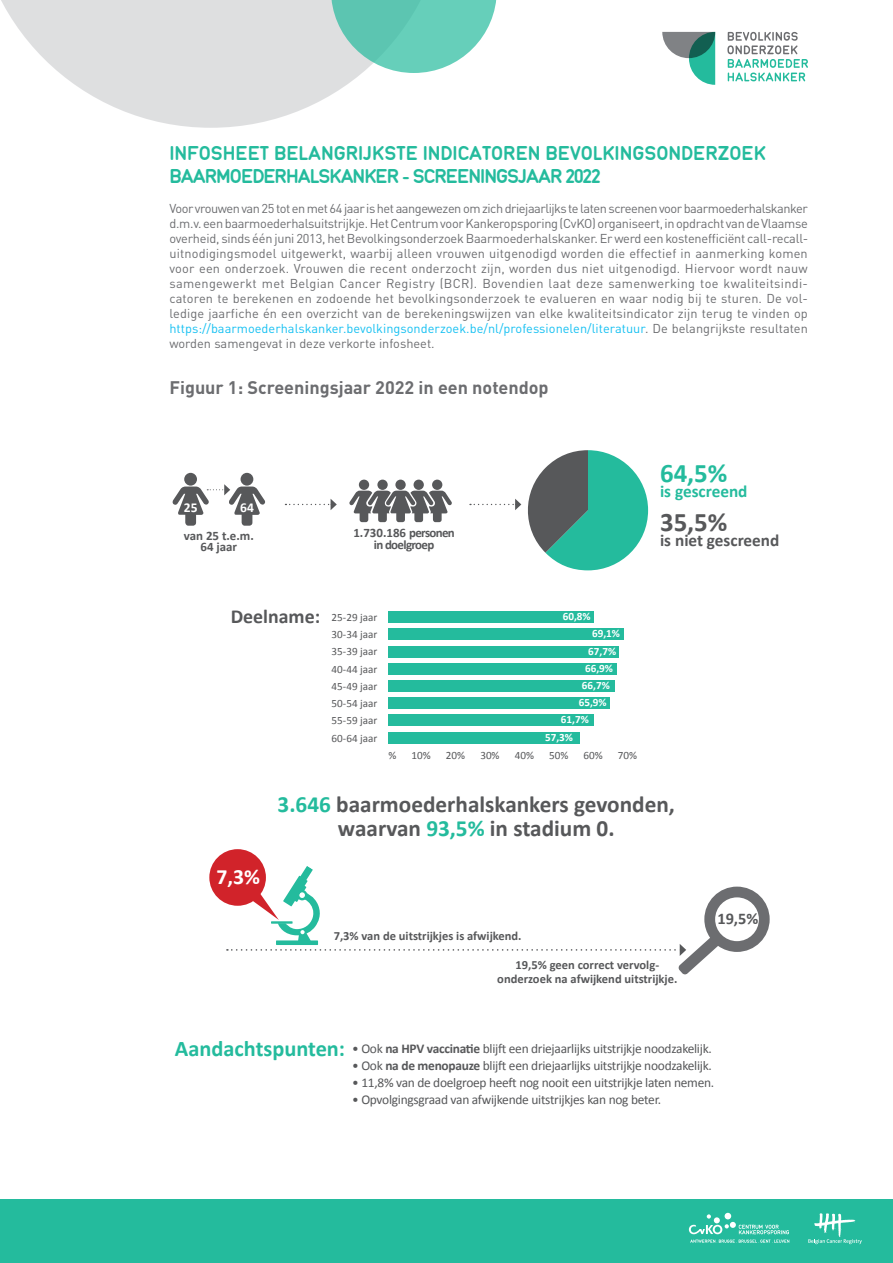
<style>
.page{position:relative;width:893px;height:1263px;background:#fff}
.page>*{position:absolute;margin:0;border:0;box-sizing:border-box;transform-origin:0 0}
.titel_grijs{font:700 26.85px "Calibri";color:#24bb9d}
.titel_grijs-2{font:700 26.85px "Calibri";color:#57585a}
.titel_grijs-3{font:700 23.25px/24.2px "Calibri";color:#57585a;text-align:center}
.titel_grijs-4{font:700 22.35px "Calibri";color:#24bb9d}
.titel_grijs-5{font:700 21.75px "Calibri";color:#fff}
.titel_2_2_2_-_DDK{font:21px/22.5px "Normalise Din MN";color:#24bb9d}
.titel_grijs-6{font:700 19.8px "Calibri";color:#57585a}
.Tabel_titel{font:700 18px "DINOT";color:#6c6d70}
.titel_grijs-7{font:700 17.25px "Calibri";color:#57585a}
.titel_grijs-8{font:700 17.25px "Calibri";color:#24bb9d}
.titel_grijs-9{font:700 16.35px "Calibri";color:#57585a}
.titel_grijs-10{font:700 13.5px "Calibri";color:#fff}
.titel_grijs-11{font:13.35px "Calibri";letter-spacing:-.02em;color:#57585a}
.titel_grijs-12{font:700 12.9px/11.7px "Calibri";letter-spacing:-.05em;color:#57585a;text-align:center}
.titel_grijs-13{font:700 12.9px/11.7px "Calibri";color:#57585a;text-align:center}
.bodytekst_Splitsing{font:12.75px/15px "DINOT";color:#6c6d70;text-align:justify}
.titel_grijs-14{font:700 12.45px/13.4px "Calibri";color:#57585a;text-align:center}
.titel_grijs-15{font:11.1px "Calibri";color:#57585a}
.titel_grijs-16{font:700 11.1px "Calibri";color:#fff}
.s1{color:#15c0f2}
.s2{color:#24bb9d}
.s3{font-weight:700}
</style>
<div class="page">
<svg style="left:1px;top:0;width:361px;height:128px;fill:#dedfe0"></svg>
<svg style="left:331px;top:0;width:166px;height:73px;background:#85d4c5"></svg>
<div style="left:0;top:1199px;width:893px;height:64px;background:#24bb9d"></div>
<svg style="left:689px;top:1213px;width:100px;height:30px"></svg>
<svg style="left:808px;top:1213px;width:54px;height:31px"></svg>
<div style="left:184px;top:473px;width:13px;height:13px;background:#57585a;border-radius:50%"></div>
<div style="left:241px;top:473px;width:12px;height:13px;background:#57585a;border-radius:50%"></div>
<svg style="left:172px;top:484px;width:93px;height:42px"></svg>
<div style="left:395px;top:480px;width:11px;height:10px;background:#57585a;border-radius:50%"></div>
<div style="left:414px;top:480px;width:10px;height:10px;background:#57585a;border-radius:50%"></div>
<div style="left:432px;top:480px;width:10px;height:10px;background:#57585a;border-radius:50%"></div>
<div style="left:377px;top:480px;width:11px;height:10px;background:#57585a;border-radius:50%"></div>
<div style="left:359px;top:480px;width:10px;height:10px;background:#57585a;border-radius:50%"></div>
<svg style="left:349px;top:491px;width:103px;height:31px"></svg>
<svg style="left:285px;top:499px;width:52px;height:11px"></svg>
<svg style="left:470px;top:450px;width:178px;height:120px"></svg>
<div style="left:209px;top:849px;width:57px;height:57px;background:#d1232a;border-radius:50%"></div>
<svg style="left:227px;top:864px;width:543px;height:111px"></svg>
<svg style="left:727px;top:32px;width:81px;height:49px"></svg>
<svg style="left:662px;top:32px;width:53px;height:53px"></svg>
<div style="left:388px;top:612px;width:205px;height:11px;background:#24bb9d"></div>
<div style="left:388px;top:680px;width:227px;height:11px;background:#24bb9d"></div>
<div style="left:388px;top:646px;width:231px;height:11px;background:#24bb9d"></div>
<div style="left:388px;top:715px;width:206px;height:11px;background:#24bb9d"></div>
<div style="left:388px;top:629px;width:236px;height:11px;background:#24bb9d"></div>
<div style="left:388px;top:698px;width:222px;height:11px;background:#24bb9d"></div>
<div style="left:388px;top:663px;width:229px;height:11px;background:#24bb9d"></div>
<div style="left:388px;top:732px;width:192px;height:11px;background:#24bb9d"></div>
<p class="titel_2_2_2_-_DDK" style="left:169px;top:142px;width:598px">INFOSHEET BELANGRIJKSTE INDICATOREN BEVOLKINGSONDERZOEK<br>BAARMOEDERHALSKANKER - SCREENINGSJAAR 2022</p>
<p class="bodytekst_Splitsing" style="left:169px;top:201px;width:640px">Voor vrouwen van 25 tot en met 64 jaar is het aangewezen om zich driejaarlijks te laten screenen voor baarmoederhalskanker d.m.v. een baarmoederhalsuitstrijkje. Het Centrum voor Kankeropsporing (CvKO) organiseert, in opdracht van de Vlaamse overheid, sinds één juni 2013, het Bevolkingsonderzoek Baarmoederhalskanker. Er werd een kostenefficiënt call-recall&shy;uitnodigingsmodel uitgewerkt, waarbij alleen vrouwen uitgenodigd worden die effectief in aanmerking komen voor een onderzoek. Vrouwen die recent onderzocht zijn, worden dus niet uitgenodigd. Hiervoor wordt nauw samengewerkt met Belgian Cancer Registry (BCR). Bovendien laat deze samenwerking toe kwaliteitsindi&shy;catoren te berekenen en zodoende het bevolkingsonderzoek te evalueren en waar nodig bij te sturen. De vol&shy;ledige jaarfiche én een overzicht van de berekeningswijzen van elke kwaliteitsindicator zijn terug te vinden op <span class="s1">https://baarmoederhalskanker.bevolkingsonderzoek.be/nl/professionelen/literatuur</span>. De belangrijkste resultaten worden samengevat in deze verkorte infosheet.</p>
<p class="Tabel_titel" style="left:169px;top:376px;width:381px">Figuur 1: Screeningsjaar 2022 in een notendop</p>
<p class="titel_grijs-10" style="left:184px;top:499px;width:15px">25</p>
<p class="titel_grijs-10" style="left:240px;top:499px;width:15px">64</p>
<p class="titel_grijs-13" style="left:184px;top:530px;width:72px">van 25 t.e.m.<br>64 jaar</p>
<p class="titel_grijs-12" style="left:353px;top:527px;width:103px">1.730.186 personen in doelgroep</p>
<p class="titel_grijs-6" style="left:231px;top:604px;width:91px">Deelname:</p>
<p class="titel_grijs-15" style="left:332px;top:610px;width:47px">25-29 jaar</p>
<p class="titel_grijs-15" style="left:332px;top:627px;width:47px">30-34 jaar</p>
<p class="titel_grijs-15" style="left:332px;top:644px;width:47px">35-39 jaar</p>
<p class="titel_grijs-15" style="left:332px;top:662px;width:47px">40-44 jaar</p>
<p class="titel_grijs-15" style="left:332px;top:679px;width:47px">45-49 jaar</p>
<p class="titel_grijs-15" style="left:332px;top:696px;width:47px">50-54 jaar</p>
<p class="titel_grijs-15" style="left:332px;top:714px;width:47px">55-59 jaar</p>
<p class="titel_grijs-15" style="left:332px;top:731px;width:47px">60-64 jaar</p>
<p class="titel_grijs-16" style="left:563px;top:609px;width:29px">60,8%</p>
<p class="titel_grijs-16" style="left:592px;top:627px;width:29px">69,1%</p>
<p class="titel_grijs-16" style="left:588px;top:644px;width:29px">67,7%</p>
<p class="titel_grijs-16" style="left:585px;top:662px;width:29px">66,9%</p>
<p class="titel_grijs-16" style="left:582px;top:678px;width:29px">66,7%</p>
<p class="titel_grijs-16" style="left:579px;top:695px;width:29px">65,9%</p>
<p class="titel_grijs-16" style="left:561px;top:713px;width:29px">61,7%</p>
<p class="titel_grijs-16" style="left:545px;top:730px;width:29px">57,3%</p>
<p class="titel_grijs-15" style="left:388px;top:748px;width:9px">%</p>
<p class="titel_grijs-15" style="left:412px;top:748px;width:21px">10%</p>
<p class="titel_grijs-15" style="left:446px;top:748px;width:21px">20%</p>
<p class="titel_grijs-15" style="left:480px;top:748px;width:21px">30%</p>
<p class="titel_grijs-15" style="left:515px;top:748px;width:21px">40%</p>
<p class="titel_grijs-15" style="left:549px;top:748px;width:21px">50%</p>
<p class="titel_grijs-15" style="left:583px;top:748px;width:21px">60%</p>
<p class="titel_grijs-15" style="left:618px;top:748px;width:21px">70%</p>
<p class="titel_grijs" style="left:660px;top:456px;width:69px">64,5%</p>
<p class="titel_grijs-8" style="left:660px;top:481px;width:89px">is gescreend</p>
<p class="titel_grijs-2" style="left:660px;top:505px;width:69px">35,5%</p>
<p class="titel_grijs-7" style="left:660px;top:530px;width:121px">is niet gescreend</p>
<p class="titel_grijs-5" style="left:216px;top:863px;width:45px">7,3%</p>
<p class="titel_grijs-3" style="left:278px;top:792px;width:399px"><span class="s2">3.646</span> baarmoederhalskankers gevonden, waarvan <span class="s2">93,5%</span> in stadium 0.</p>
<p class="titel_grijs-14" style="left:334px;top:929px;width:189px">7,3% van de uitstrijkjes is afwijkend.</p>
<p class="titel_grijs-14" style="left:497px;top:959px;width:182px">19,5% geen correct vervolg&shy;onderzoek na afwijkend uitstrijkje.</p>
<p class="titel_grijs-9" style="left:717px;top:908px;width:42px">19,5%</p>
<p class="titel_grijs-4" style="left:175px;top:1034px;width:172px">Aandachtspunten:</p>
<p class="titel_grijs-11" style="left:352px;top:1040px;width:361px">• Ook <span class="s3">na HPV vaccinatie</span> blijft een driejaarlijks uitstrijkje noodzakelijk.</p>
<p class="titel_grijs-11" style="left:352px;top:1057px;width:361px">• Ook <span class="s3">na de menopauze</span> blijft een driejaarlijks uitstrijkje noodzakelijk.</p>
<p class="titel_grijs-11" style="left:352px;top:1074px;width:364px">• 11,8% van de doelgroep heeft nog nooit een uitstrijkje laten nemen.</p>
<p class="titel_grijs-11" style="left:352px;top:1091px;width:310px">• Opvolgingsgraad van afwijkende uitstrijkjes kan nog beter.</p>
</div>
